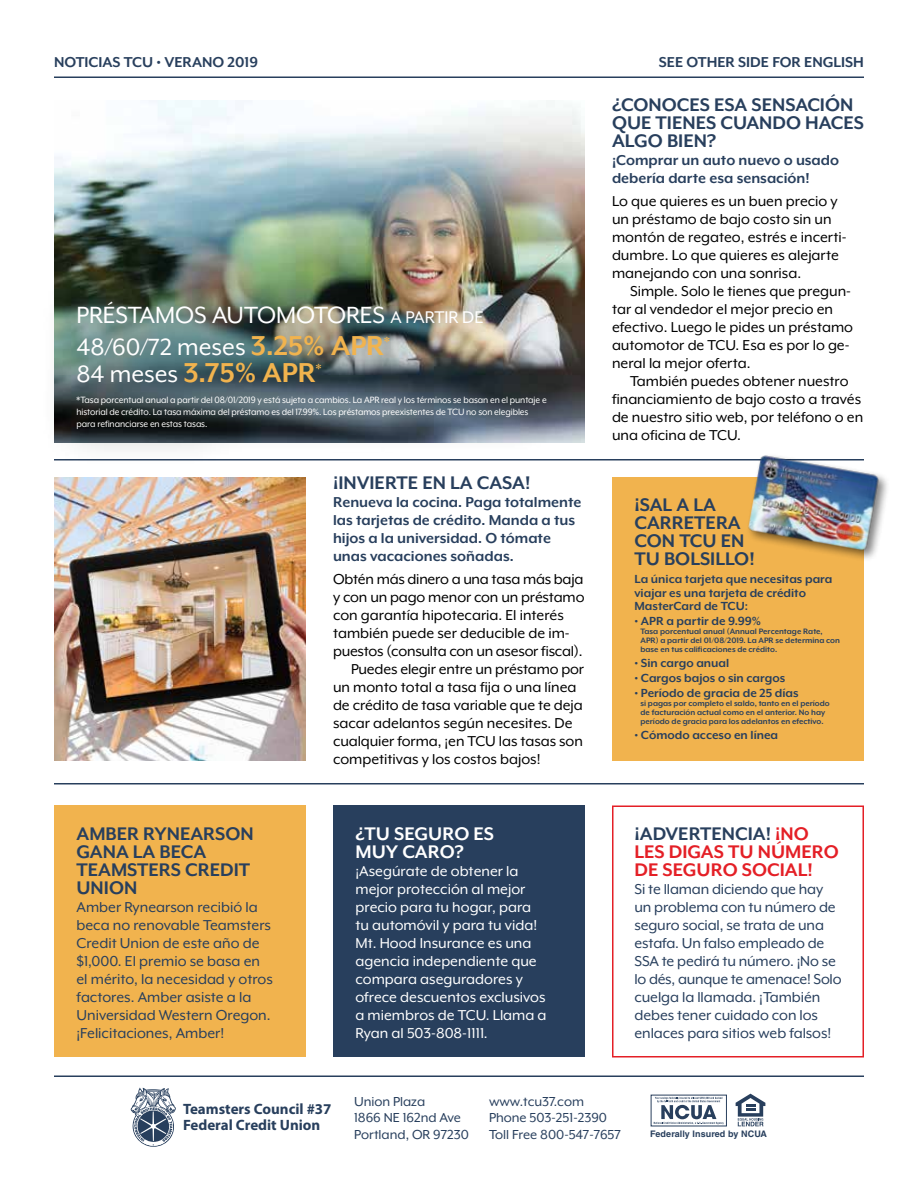
<style>
.page{position:relative;width:918px;height:1188px;background:#fff}
.page>*{position:absolute;margin:0;border:0;box-sizing:border-box;transform-origin:0 0}
.t1{font:700 31.5px "Mr Eaves XL Mod OT";color:#f1b34e}
.t2{font:27px/31.5px "Mr Eaves XL Mod OT";color:#fff}
.t3{font:700 21px/18px "Mr Eaves XL Mod OT";color:#283f5d}
.t4{font:700 21px/18px "Mr Eaves XL Mod OT";color:#e41f26}
.t5{font:700 21px/18px "Mr Eaves XL Mod OT";color:#fff}
.t6{font:16.5px/18px "Mr Eaves XL Mod OT";color:#000}
.t7{font:16.5px/18px "Mr Eaves XL Mod OT";letter-spacing:-.005em;color:#283f5d}
.t8{font:16.5px/18px "Mr Eaves XL Mod OT";color:#fff}
.t9{font:700 16.5px/18px "Mr Eaves XL Mod OT";color:#283f5d}
.t10{font:15px/16.5px "Mr Eaves XL Mod OT";color:#283f5d}
.t11{font:700 15px/16.5px "Myriad Pro";color:#283f5d}
.t12{font:700 13.5px/13.5px "Mr Eaves XL Mod OT";color:#283f5d}
.t13{font:10.5px/12px "Mr Eaves XL Mod OT";letter-spacing:-.01em;color:#fff;scale:.95 1}
.t14{font:700 9px/9px "Mr Eaves XL Mod OT";color:#283f5d}
.t15{font:700 9px "Helvetica LT Std";letter-spacing:.01em;color:#283f5d}
.s1{font-size:19.5px}
.s2{font-weight:700;font-size:31.5px;color:#f1b34e}
.s3{font-weight:400;font-size:27px;color:#fff}
.s4{color:#283f5d}
</style>
<div class="page">
<svg style="left:131px;top:1088px;width:45px;height:59px"></svg>
<svg style="left:654px;top:1097px;width:70px;height:28px"></svg>
<svg style="left:736px;top:1094px;width:29px;height:32px"></svg>
<hr style="left:54px;top:76px;width:810px;height:2px;background:#283f5d">
<hr style="left:54px;top:1076px;width:810px;height:1px;background:#283f5d">
<hr style="left:54px;top:459px;width:810px;height:1px;background:#283f5d">
<hr style="left:54px;top:783px;width:810px;height:1px;background:#283f5d">
<div style="left:54px;top:806px;width:252px;height:252px;background:#f1b34e"></div>
<div style="left:333px;top:806px;width:252px;height:252px;background:#283f5d"></div>
<div style="left:612px;top:806px;width:252px;height:252px;border:2px solid #e41f26"></div>
<img style="left:54px;top:100px;width:531px;height:342px">
<div style="left:38px;top:265px;width:545px;height:201px;background:#242e28;opacity:.5"></div>
<div style="left:612px;top:477px;width:252px;height:283px;background:#f1b34e"></div>
<img style="left:54px;top:477px;width:252px;height:283px">
<div style="left:746px;top:453px;width:144px;height:109px;background:#000;opacity:.5"></div>
<img style="left:746px;top:453px;width:136px;height:101px">
<p class="t9" style="left:54px;top:53px;width:206px">NOTICIAS TCU • VERANO 2019</p>
<p class="t9" style="left:659px;top:53px;width:207px">SEE OTHER SIDE FOR ENGLISH</p>
<h2 class="t2" style="left:76px;top:299px;width:409px">PRÉSTAMOS AUTOMOTORES <span class="s1">A PARTIR DE<br></span>48/60/72 meses <span class="s2">3.25% APR</span><sup>*</sup></h2>
<h1 class="t1" style="left:76px;top:356px;width:246px"><span class="s3">84 meses</span> 3.75% APR<sup>*</sup></h1>
<p class="t13" style="left:76px;top:393px;width:496px">*Tasa porcentual anual a partir del 08/01/2019 y está sujeta a cambios. La APR real y los términos se basan en el puntaje e historial de crédito. La tasa máxima del préstamo es del 17.99%. Los préstamos preexistentes de TCU no son elegibles para refinanciarse en estas tasas.</p>
<p class="t3" style="left:76px;top:824px;width:179px">AMBER RYNEARSON<br>GANA LA BECA<br>TEAMSTERS CREDIT<br>UNION</p>
<p class="t7" style="left:76px;top:898px;width:198px">Amber Rynearson recibió la beca no renovable Teamsters<br>Credit Union de este año de $1,000. El premio se basa en el mérito, la necesidad y otros factores. Amber asiste a la<br>Universidad Western Oregon. ¡Felicitaciones, Amber!</p>
<p class="t3" style="left:333px;top:474px;width:199px">¡INVIERTE EN LA CASA!</p>
<p class="t9" style="left:333px;top:493px;width:250px">Renueva la cocina. Paga totalmente las tarjetas de crédito. Manda a tus hijos a la universidad. O tómate unas vacaciones soñadas.</p>
<p class="t6" style="left:333px;top:570px;width:252px">Obtén más dinero a una tasa más baja</p>
<p class="t6" style="left:333px;top:588px;width:253px">y con un pago menor con un préstamo</p>
<p class="t6" style="left:333px;top:606px;width:232px">con garantía hipotecaria. El interés</p>
<p class="t6" style="left:333px;top:624px;width:238px">también puede ser deducible de im-</p>
<p class="t6" style="left:333px;top:642px;width:251px">puestos (consulta con un asesor fiscal).</p>
<p class="t6" style="left:351px;top:660px;width:235px">Puedes elegir entre un préstamo por</p>
<p class="t6" style="left:333px;top:678px;width:245px">un monto total a tasa fija o una línea</p>
<p class="t6" style="left:333px;top:696px;width:251px">de crédito de tasa variable que te deja</p>
<p class="t6" style="left:333px;top:714px;width:241px">sacar adelantos según necesites. De</p>
<p class="t6" style="left:333px;top:732px;width:251px">cualquier forma, ¡en TCU las tasas son</p>
<p class="t6" style="left:333px;top:750px;width:209px">competitivas y los costos bajos!</p>
<p class="t5" style="left:356px;top:824px;width:140px">¿TU SEGURO ES<br>MUY CARO?</p>
<p class="t8" style="left:356px;top:862px;width:193px">¡Asegúrate de obtener la mejor protección al mejor precio para tu hogar, para tu automóvil y para tu vida!<br>Mt. Hood Insurance es una agencia independiente que compara aseguradores y ofrece descuentos exclusivos a miembros de TCU. Llama a<br>Ryan al 503-808-1111.</p>
<p class="t3" style="left:612px;top:96px;width:254px">¿CONOCES ESA SENSACIÓN<br>QUE TIENES CUANDO HACES<br>ALGO BIEN?</p>
<p class="t9" style="left:612px;top:151px;width:229px">¡Comprar un auto nuevo o usado debería darte esa sensación!</p>
<p class="t6" style="left:612px;top:192px;width:236px">Lo que quieres es un buen precio y un préstamo de bajo costo sin un montón de regateo, estrés e incerti&shy;dumbre. Lo que quieres es alejarte manejando con una sonrisa.</p>
<p class="t6" style="left:612px;top:282px;width:243px;text-indent:18px">Simple. Solo le tienes que pregun&shy;tar al vendedor el mejor precio en efectivo. Luego le pides un préstamo automotor de TCU. Esa es por lo ge&shy;neral la mejor oferta.</p>
<p class="t6" style="left:612px;top:372px;width:253px;text-indent:18px">También puedes obtener nuestro financiamiento de bajo costo a través de nuestro sitio web, por teléfono o en una oficina de TCU.</p>
<p class="t3" style="left:634px;top:496px;width:122px">¡SAL A LA<br>CARRETERA<br>CON TCU EN<br>TU BOLSILLO!</p>
<p class="t12" style="left:634px;top:572px;width:199px">La única tarjeta que necesitas para viajar es una tarjeta de crédito<br>MasterCard de TCU:</p>
<p class="t12" style="left:634px;top:614px;width:128px">• APR a partir de 9.99%</p>
<p class="t14" style="left:640px;top:627px;width:201px">Tasa porcentual anual (Annual Percentage Rate,<br>APR) a partir del 01/08/2019. La APR se determina con base en tus calificaciones de crédito.</p>
<p class="t12" style="left:634px;top:656px;width:96px">• Sin cargo anual</p>
<p class="t12" style="left:634px;top:671px;width:152px">• Cargos bajos o sin cargos</p>
<p class="t12" style="left:634px;top:686px;width:166px">• Período de gracia de 25 días</p>
<p class="t14" style="left:640px;top:699px;width:191px">si pagas por completo el saldo, tanto en el período de facturación actual como en el anterior. No hay período de gracia para los adelantos en efectivo.</p>
<p class="t12" style="left:634px;top:728px;width:145px">• Cómodo acceso en línea</p>
<p class="t4" style="left:634px;top:824px;width:206px"><span class="s4">¡ADVERTENCIA!</span> ¡NO<br>LES DIGAS TU NÚMERO<br>DE SEGURO SOCIAL!</p>
<p class="t7" style="left:634px;top:880px;width:209px">Si te llaman diciendo que hay un problema con tu número de seguro social, se trata de una estafa. Un falso empleado de<br>SSA te pedirá tu número. ¡No se lo dés, aunque te amenace! Solo cuelga la llamada. ¡También debes tener cuidado con los enlaces para sitios web falsos!</p>
<p class="t11" style="left:183px;top:1101px;width:150px">Teamsters Council #37<br>Federal Credit Union</p>
<p class="t10" style="left:354px;top:1093px;width:117px">Union Plaza<br>1866 NE 162nd Ave<br>Portland, OR 97230</p>
<p class="t10" style="left:489px;top:1093px;width:133px">www.tcu37.com<br>Phone 503-251-2390<br>Toll Free 800-547-7657</p>
<p class="t15" style="left:650px;top:1129px;width:118px">Federally Insured by NCUA</p>
</div>
